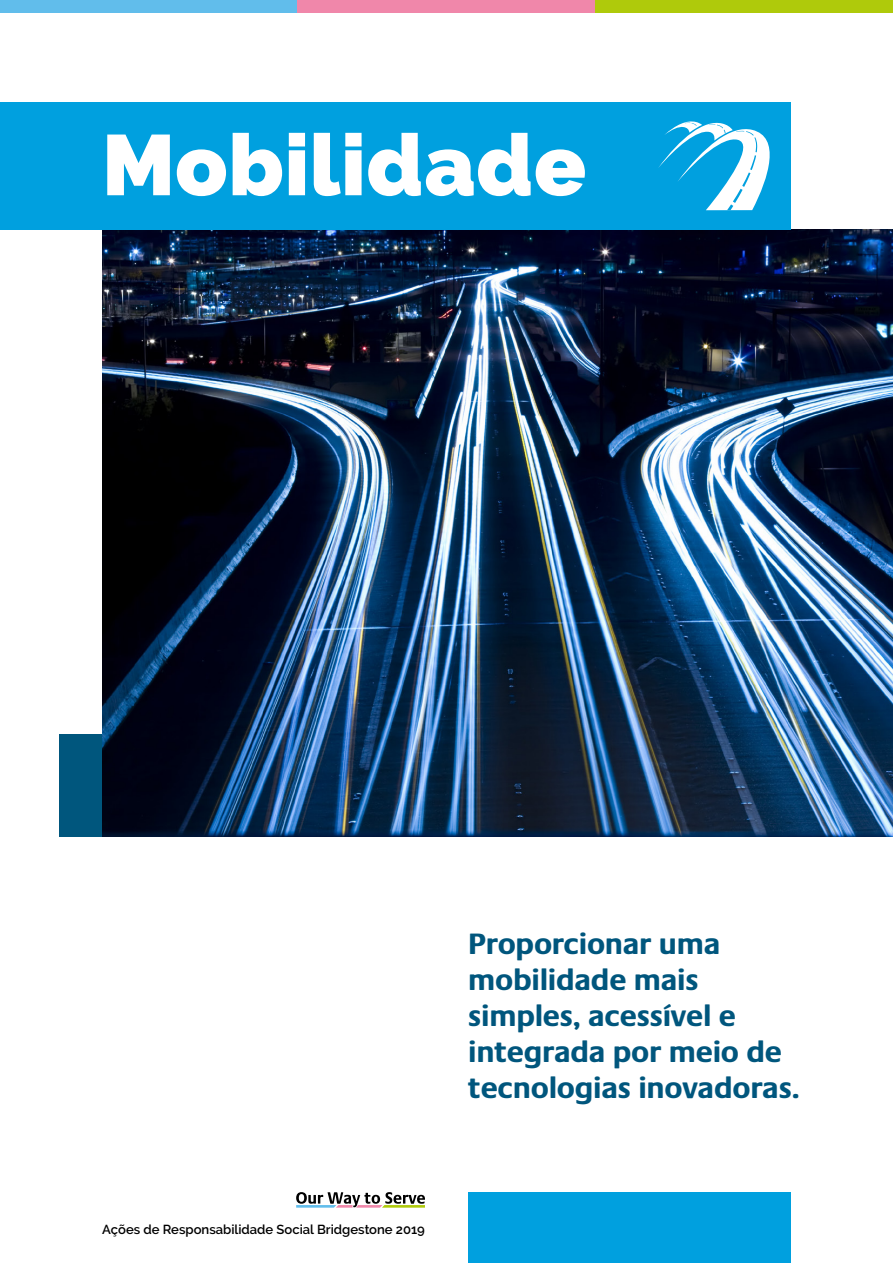
<style>
.page{position:relative;width:893px;height:1263px;background:#fff}
.page>*{position:absolute;margin:0;border:0;box-sizing:border-box;transform-origin:0 0}
.t1{font:900 85.5px "Raleway";letter-spacing:.01em;color:#fff}
.t2{font:700 30px/36px "Praxis LT Pro";letter-spacing:-.01em;color:#00567d}
.t3{font:600 13.05px "Raleway";color:#000}
</style>
<div class="page">
<div style="left:0;top:0;width:298px;height:13px;background:#61bdeb"></div>
<div style="left:298px;top:0;width:297px;height:13px;background:#f087aa"></div>
<div style="left:595px;top:0;width:298px;height:13px;background:#afca0b"></div>
<img style="left:102px;top:230px;width:791px;height:606px">
<div style="left:0;top:102px;width:791px;height:128px;background:#00a0df"></div>
<div style="left:468px;top:1192px;width:323px;height:71px;background:#00a0df"></div>
<svg style="left:658px;top:121px;width:112px;height:89px"></svg>
<div style="left:60px;top:734px;width:42px;height:102px;background:#00567d"></div>
<svg style="left:296px;top:1192px;width:129px;height:16px"></svg>
<h1 class="t1" style="left:102px;top:116px;width:486px">Mobilidade</h1>
<p class="t2" style="left:468px;top:925px;width:333px">Proporcionar uma mobilidade mais simples, acessível e integrada por meio de tecnologias inovadoras.</p>
<p class="t3" style="left:102px;top:1221px;width:324px">Ações de Responsabilidade Social Bridgestone 2019</p>
</div>
